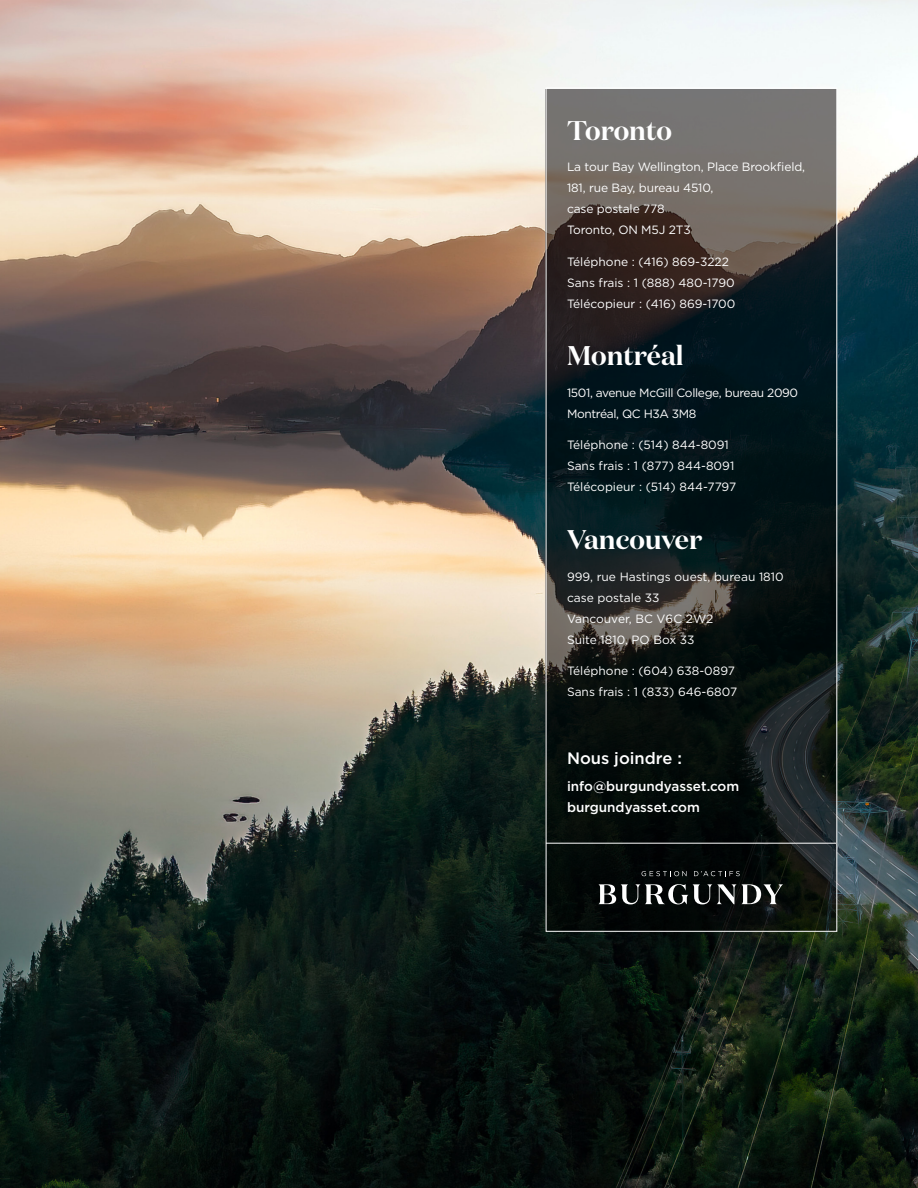
<style>
.page{position:relative;width:918px;height:1188px;background:#fff}
.page>*{position:absolute;margin:0;border:0;box-sizing:border-box;transform-origin:0 0}
.NEW-2021-Subheading{font:600 27px "Domaine Display";color:#fff}
.New-Inner-Subheading{font:500 16.5px "Gotham";color:#fff}
.NEW_2021-BodyCopy{font:500 13.5px/21px "Gotham";color:#fff}
.NEW_2021-BodyCopy-2{font:12px/21px "Gotham";color:#fff}
.NEW_2021-BodyCopy-3{font:12px/21px "Gotham";letter-spacing:-.03em;color:#fff}
</style>
<div class="page">
<img style="left:0;top:0;width:918px;height:1188px">
<svg style="left:548px;top:90px;width:287px;height:840px;background:#212727"></svg>
<hr style="left:546px;top:843px;width:290px;height:1px;background:#fff">
<svg style="left:642px;top:871px;width:45px;height:5px"></svg>
<svg style="left:694px;top:871px;width:46px;height:5px"></svg>
<svg style="left:599px;top:884px;width:184px;height:20px"></svg>
<p class="NEW-2021-Subheading" style="left:567px;top:113px;width:107px">Toronto</p>
<p class="NEW_2021-BodyCopy-2" style="left:567px;top:156px;width:240px">La tour Bay Wellington, Place Brookfield,<br>181, rue Bay, bureau 4510,<br>case postale 778<br>Toronto, ON M5J 2T3</p>
<p class="NEW_2021-BodyCopy-2" style="left:567px;top:251px;width:170px">Téléphone : (416) 869-3222<br>Sans frais : 1 (888) 480-1790<br>Télécopieur : (416) 869-1700</p>
<p class="NEW-2021-Subheading" style="left:567px;top:338px;width:118px">Montréal</p>
<p class="NEW_2021-BodyCopy-3" style="left:567px;top:382px;width:233px">1501, avenue McGill College, bureau 2090<br>Montréal, QC H3A 3M8</p>
<p class="NEW_2021-BodyCopy-2" style="left:567px;top:434px;width:171px">Téléphone : (514) 844-8091<br>Sans frais : 1 (877) 844-8091<br>Télécopieur : (514) 844-7797</p>
<p class="NEW-2021-Subheading" style="left:567px;top:522px;width:137px">Vancouver</p>
<p class="NEW_2021-BodyCopy-2" style="left:567px;top:566px;width:218px">999, rue Hastings ouest, bureau 1810 case postale 33<br>Vancouver, BC V6C 2W2<br>Suite 1810, PO Box 33</p>
<p class="NEW_2021-BodyCopy-2" style="left:567px;top:660px;width:172px">Téléphone : (604) 638-0897<br>Sans frais : 1 (833) 646-6807</p>
<p class="New-Inner-Subheading" style="left:567px;top:748px;width:116px">Nous joindre :</p>
<p class="NEW_2021-BodyCopy" style="left:567px;top:775px;width:174px">info@burgundyasset.com burgundyasset.com</p>
</div>
